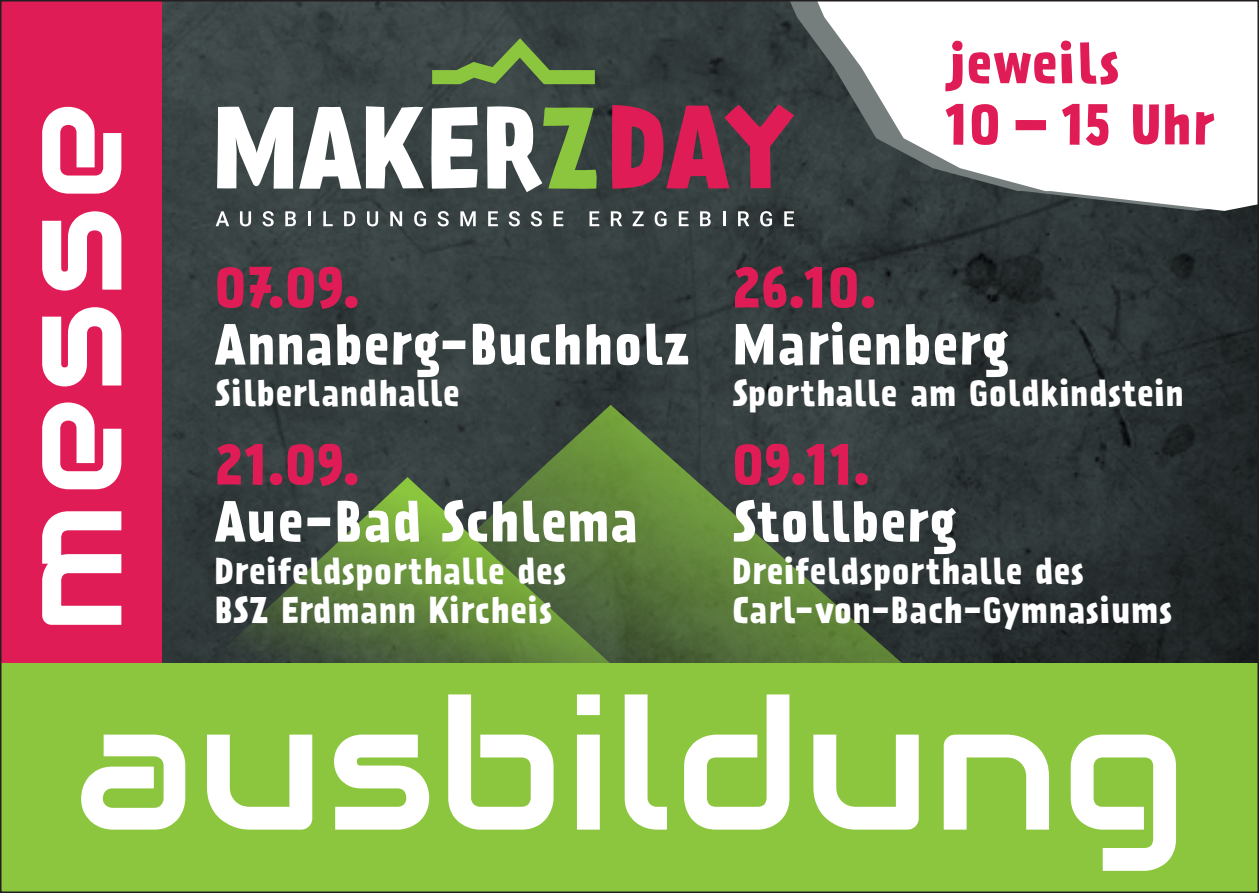
<style>
.page{position:relative;width:1259px;height:893px;background:#fff}
.page>*{position:absolute;margin:0;border:0;box-sizing:border-box;transform-origin:0 0}
.t1{font:180px "Audiowide";letter-spacing:.02em;color:#fff}
.t2{font:150px "Audiowide";letter-spacing:.04em;color:#fff}
.t3{font:700 51px "Prater Sans";letter-spacing:.03em;color:#fff}
.t4{font:700 51px/61.2px "Prater Sans";letter-spacing:.02em;color:#e01c56}
.t5{font:700 33px/39.6px "Prater Sans";letter-spacing:.02em;color:#fff}
</style>
<div class="page">
<img style="left:162px;top:3px;width:1094px;height:660px">
<div style="left:0;top:0;width:162px;height:893px;background:#e01c56"></div>
<svg style="left:162px;top:477px;width:124px;height:186px;background:#313938"></svg>
<svg style="left:286px;top:405px;width:666px;height:258px;background:#4a613c"></svg>
<svg style="left:612px;top:105px;width:177px;height:84px;background:#9b294c"></svg>
<svg style="left:432px;top:38px;width:163px;height:46px;background:#567142"></svg>
<svg style="left:217px;top:106px;width:76px;height:83px"></svg>
<svg style="left:299px;top:106px;width:125px;height:83px"></svg>
<svg style="left:431px;top:107px;width:47px;height:82px"></svg>
<svg style="left:486px;top:106px;width:111px;height:86px"></svg>
<svg style="left:216px;top:211px;width:13px;height:15px"></svg>
<svg style="left:240px;top:211px;width:11px;height:15px"></svg>
<svg style="left:262px;top:211px;width:12px;height:15px"></svg>
<svg style="left:285px;top:211px;width:11px;height:15px"></svg>
<hr style="left:308px;top:211px;width:3px;height:15px;background:#fff">
<svg style="left:323px;top:211px;width:10px;height:15px"></svg>
<svg style="left:344px;top:211px;width:11px;height:15px"></svg>
<svg style="left:367px;top:211px;width:11px;height:15px"></svg>
<svg style="left:390px;top:211px;width:12px;height:15px"></svg>
<svg style="left:414px;top:211px;width:12px;height:15px"></svg>
<svg style="left:437px;top:211px;width:12px;height:15px"></svg>
<svg style="left:460px;top:211px;width:16px;height:15px"></svg>
<svg style="left:488px;top:211px;width:10px;height:15px"></svg>
<svg style="left:509px;top:211px;width:11px;height:15px"></svg>
<svg style="left:531px;top:211px;width:11px;height:15px"></svg>
<svg style="left:553px;top:211px;width:10px;height:15px"></svg>
<svg style="left:589px;top:211px;width:10px;height:15px"></svg>
<svg style="left:611px;top:211px;width:11px;height:15px"></svg>
<svg style="left:632px;top:211px;width:12px;height:15px"></svg>
<svg style="left:654px;top:211px;width:12px;height:15px"></svg>
<svg style="left:679px;top:211px;width:9px;height:15px"></svg>
<svg style="left:700px;top:211px;width:10px;height:15px"></svg>
<svg style="left:723px;top:211px;width:2px;height:15px"></svg>
<svg style="left:738px;top:211px;width:11px;height:15px"></svg>
<svg style="left:760px;top:211px;width:12px;height:15px"></svg>
<svg style="left:784px;top:211px;width:10px;height:15px"></svg>
<div style="left:0;top:663px;width:1259px;height:230px;background:#8bc63e"></div>
<svg style="left:789px;top:3px;width:28px;height:208px;background:#3b4344"></svg>
<svg style="left:817px;top:3px;width:439px;height:208px"></svg>
<h2 class="t2" style="left:-27px;top:634px;width:532px;rotate:-90deg">messe</h2>
<h3 class="t4" style="left:944px;top:34px;width:272px">jeweils<br>10 – 15 Uhr</h3>
<h3 class="t4" style="left:215px;top:258px;width:146px">07.09.</h3>
<h3 class="t3" style="left:215px;top:311px;width:476px">Annaberg-Buchholz</h3>
<p class="t5" style="left:215px;top:375px;width:246px">Silberlandhalle</p>
<h3 class="t4" style="left:215px;top:435px;width:146px">21.09.</h3>
<h3 class="t3" style="left:215px;top:488px;width:425px">Aue-Bad Schlema</h3>
<p class="t5" style="left:215px;top:552px;width:354px">Dreifeldsporthalle des<br>BSZ Erdmann Kircheis</p>
<h3 class="t4" style="left:732px;top:258px;width:145px">26.10.</h3>
<h3 class="t3" style="left:732px;top:311px;width:279px">Marienberg</h3>
<p class="t5" style="left:732px;top:375px;width:452px">Sporthalle am Goldkindstein</p>
<h3 class="t4" style="left:732px;top:435px;width:138px">09.11.</h3>
<h3 class="t3" style="left:732px;top:488px;width:227px">Stollberg</h3>
<p class="t5" style="left:732px;top:552px;width:442px">Dreifeldsporthalle des<br>Carl-von-Bach-Gymnasiums</p>
<h1 class="t1" style="left:76px;top:651px;width:1111px">ausbildung</h1>
</div>
